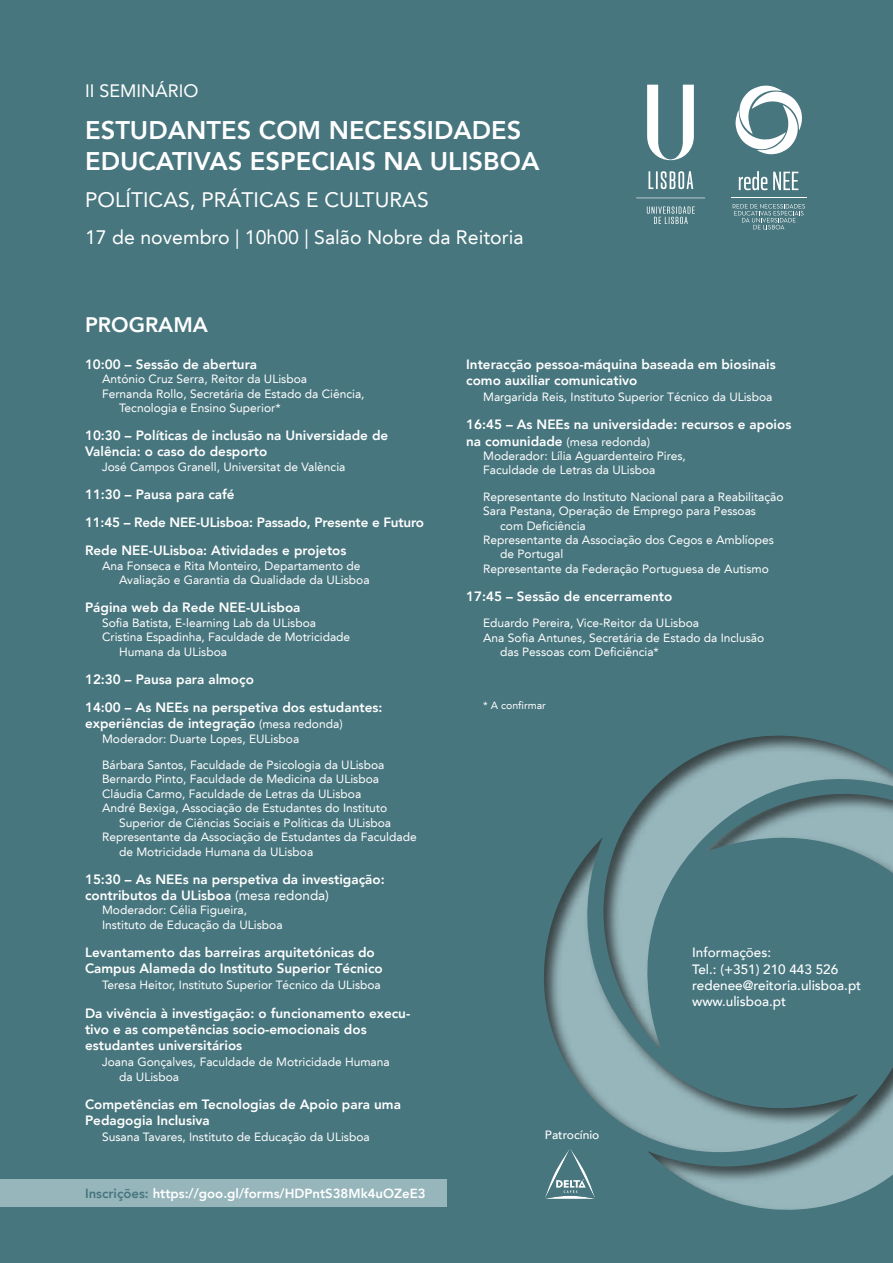
<style>
.page{position:relative;width:893px;height:1263px;background:#48767e}
.page>*{position:absolute;margin:0;border:0;box-sizing:border-box;transform-origin:0 0}
.t1{font:800 25.5px/30.6px "Avenir LT";color:#fff}
.t2{font:21px "Avenir LT";color:#fff}
.t3{font:800 21px "Avenir LT";color:#fff}
.t4{font:19.5px "Avenir LT";color:#fff}
.t5{font:18px "Avenir LT";color:#fff}
.t6{font:800 13.5px/16.2px "Avenir LT";color:#fff}
.t7{font:500 13.5px/16.2px "Avenir LT";color:#fff}
.t8{font:800 13.2px "Avenir LT";color:#fff}
.t9{font:12px/14.4px "Avenir LT";color:#fff}
.t10{font:500 12px "Avenir LT";color:#fff}
.t11{font:10.5px "Avenir LT";color:#fff}
.s1{font-weight:400;font-size:12px}
.s2{font-weight:400}
.s3{color:#48767e}
.s4{font-weight:800;font-size:13.5px}
</style>
<div class="page">
<svg style="left:545px;top:1148px;width:50px;height:51px;background:#638a91"></svg>
<svg style="left:636px;top:85px;width:69px;height:139px"></svg>
<hr style="left:731px;top:198px;width:75px;height:1px;background:#fff">
<svg style="left:739px;top:171px;width:59px;height:19px"></svg>
<svg style="left:733px;top:204px;width:72px;height:25px;background:#648b91"></svg>
<svg style="left:736px;top:86px;width:66px;height:68px"></svg>
<div style="left:0;top:1179px;width:446px;height:27px;background:#96b6bc"></div>
<h3 class="t5" style="left:85px;top:81px;width:115px">II SEMINÁRIO</h3>
<h1 class="t1" style="left:85px;top:115px;width:456px">ESTUDANTES COM NECESSIDADES<br>EDUCATIVAS ESPECIAIS NA ULISBOA</h1>
<h2 class="t2" style="left:85px;top:188px;width:345px">POLÍTICAS, PRÁTICAS E CULTURAS</h2>
<h3 class="t4" style="left:85px;top:226px;width:440px">17 de novembro | 10h00 | Salão Nobre da Reitoria</h3>
<h2 class="t3" style="left:85px;top:312px;width:124px">PROGRAMA</h2>
<p class="t6" style="left:85px;top:356px;width:174px">10:00 – Sessão de abertura</p>
<p class="t9" style="left:102px;top:372px;width:207px">António Cruz Serra, Reitor da ULisboa</p>
<p class="t9" style="left:102px;top:386px;width:264px">Fernanda Rollo, Secretária de Estado da Ciência,</p>
<p class="t9" style="left:119px;top:401px;width:163px">Tecnologia e Ensino Superior*</p>
<p class="t6" style="left:85px;top:427px;width:305px">10:30 – Políticas de inclusão na Universidade de<br>Valência: o caso do desporto</p>
<p class="t9" style="left:102px;top:460px;width:245px">José Campos Granell, Universitat de València</p>
<p class="t6" style="left:85px;top:480px;width:341px;line-height:28.2px">11:30 – Pausa para café<br>11:45 – Rede NEE-ULisboa: Passado, Presente e Futuro<br>Rede NEE-ULisboa: Atividades e projetos</p>
<p class="t9" style="left:119px;top:559px;width:252px;text-indent:-17px">Ana Fonseca e Rita Monteiro, Departamento de<br>Avaliação e Garantia da Qualidade da ULisboa</p>
<p class="t6" style="left:85px;top:600px;width:217px">Página web da Rede NEE-ULisboa</p>
<p class="t9" style="left:102px;top:616px;width:216px">Sofia Batista, E-learning Lab da ULisboa</p>
<p class="t9" style="left:102px;top:630px;width:250px">Cristina Espadinha, Faculdade de Motricidade</p>
<p class="t9" style="left:119px;top:644px;width:110px">Humana da ULisboa</p>
<p class="t6" style="left:85px;top:665px;width:299px;line-height:28.2px">12:30 – Pausa para almoço<br>14:00 – As NEEs na perspetiva dos estudantes:</p>
<p class="t6" style="left:85px;top:715px;width:259px">experiências de integração <span class="s1">(mesa redonda)</span></p>
<p class="t9" style="left:102px;top:731px;width:199px">Moderador: Duarte Lopes, EULisboa</p>
<p class="t9" style="left:102px;top:758px;width:284px">Bárbara Santos, Faculdade de Psicologia da ULisboa</p>
<p class="t9" style="left:102px;top:772px;width:279px">Bernardo Pinto, Faculdade de Medicina da ULisboa</p>
<p class="t9" style="left:102px;top:787px;width:261px">Cláudia Carmo, Faculdade de Letras da ULisboa</p>
<p class="t9" style="left:102px;top:801px;width:287px">André Bexiga, Associação de Estudantes do Instituto</p>
<p class="t9" style="left:119px;top:815px;width:274px">Superior de Ciências Sociais e Políticas da ULisboa</p>
<p class="t9" style="left:102px;top:830px;width:316px">Representante da Associação de Estudantes da Faculdade</p>
<p class="t9" style="left:119px;top:844px;width:196px">de Motricidade Humana da ULisboa</p>
<p class="t6" style="left:85px;top:871px;width:301px">15:30 – As NEEs na perspetiva da investigação: contributos da ULisboa <span class="s2">(mesa redonda)</span></p>
<p class="t9" style="left:102px;top:903px;width:182px">Moderador: Célia Figueira,<br>Instituto de Educação da ULisboa</p>
<p class="t6" style="left:85px;top:944px;width:299px">Levantamento das barreiras arquitetónicas do<br>Campus Alameda do Instituto Superior Técnico</p>
<p class="t9" style="left:102px;top:978px;width:280px">Teresa Heitor, Instituto Superior Técnico da ULisboa</p>
<p class="t6" style="left:85px;top:1005px;width:327px">Da vivência à investigação: o funcionamento execu&shy;tivo e as competências socio-emocionais dos estudantes universitários</p>
<p class="t9" style="left:119px;top:1055px;width:272px;text-indent:-17px">Joana Gonçalves, Faculdade de Motricidade Humana da ULisboa</p>
<p class="t6" style="left:85px;top:1096px;width:317px">Competências em Tecnologias de Apoio para uma<br>Pedagogia Inclusiva</p>
<p class="t9" style="left:102px;top:1130px;width:269px">Susana Tavares, Instituto de Educação da ULisboa</p>
<p class="t8" style="left:85px;top:1186px;width:342px"><span class="s3">Inscrições:</span> https://goo.gl/forms/HDPntS38Mk4uOZeE3</p>
<p class="t6" style="left:466px;top:356px;width:311px">Interacção pessoa-máquina baseada em biosinais como auxiliar comunicativo</p>
<p class="t9" style="left:483px;top:390px;width:291px">Margarida Reis, Instituto Superior Técnico da ULisboa</p>
<p class="t6" style="left:466px;top:417px;width:327px">16:45 – As NEEs na universidade: recursos e apoios</p>
<p class="t9" style="left:483px;top:434px;width:204px;text-indent:-17px"><span class="s4">na comunidade</span> (mesa redonda)<br>Moderador: Lília Aguardenteiro Pires,<br>Faculdade de Letras da ULisboa</p>
<p class="t9" style="left:483px;top:490px;width:302px">Representante do Instituto Nacional para a Reabilitação</p>
<p class="t9" style="left:483px;top:504px;width:274px">Sara Pestana, Operação de Emprego para Pessoas</p>
<p class="t9" style="left:500px;top:518px;width:87px">com Deficiência</p>
<p class="t9" style="left:483px;top:533px;width:292px">Representante da Associação dos Cegos e Amblíopes</p>
<p class="t9" style="left:500px;top:547px;width:65px">de Portugal</p>
<p class="t9" style="left:483px;top:562px;width:287px">Representante da Federação Portuguesa de Autismo</p>
<p class="t6" style="left:466px;top:588px;width:208px">17:45 – Sessão de encerramento</p>
<p class="t9" style="left:483px;top:616px;width:217px">Eduardo Pereira, Vice-Reitor da ULisboa</p>
<p class="t9" style="left:483px;top:631px;width:283px">Ana Sofia Antunes, Secretária de Estado da Inclusão</p>
<p class="t9" style="left:500px;top:645px;width:160px">das Pessoas com Deficiência*</p>
<p class="t11" style="left:483px;top:699px;width:64px">* A confirmar</p>
<p class="t10" style="left:545px;top:1128px;width:56px">Patrocínio</p>
<p class="t7" style="left:692px;top:945px;width:171px">Informações:<br>Tel.: (+351) 210 443 526 redenee@reitoria.ulisboa.pt www.ulisboa.pt</p>
</div>
